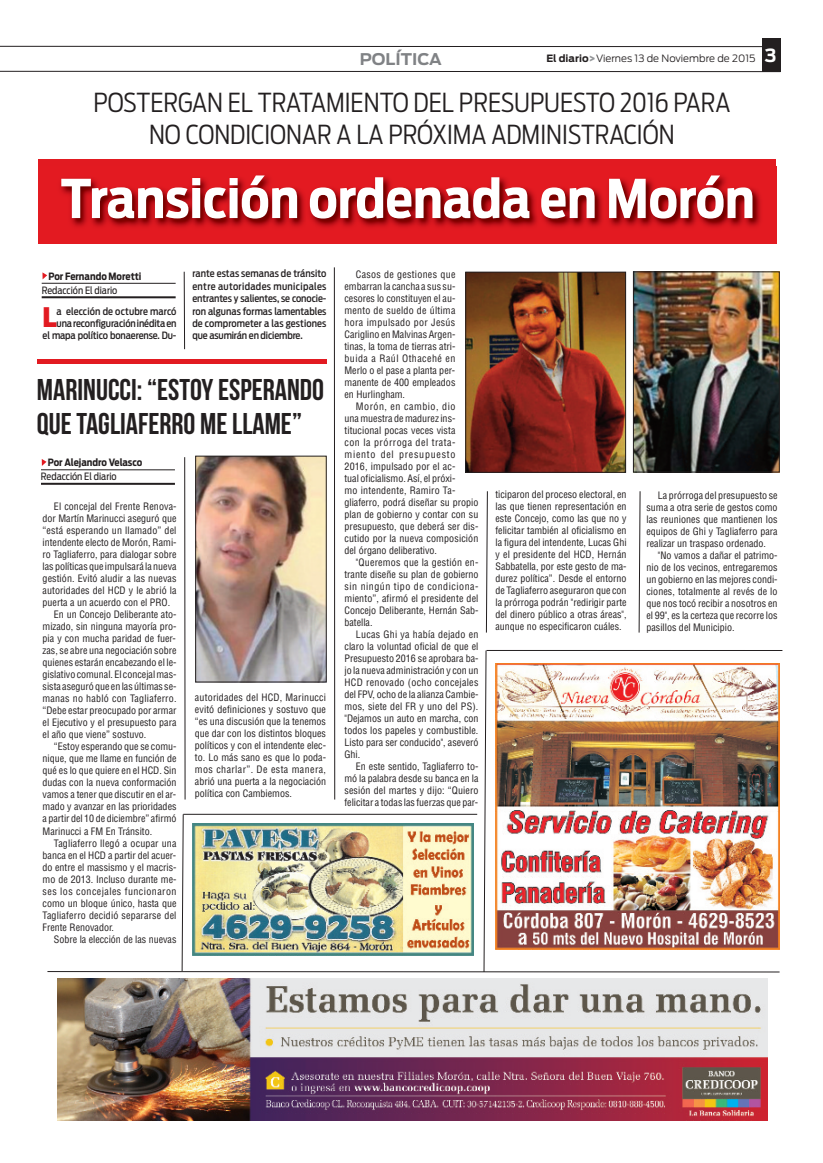
<style>
.page{position:relative;width:823px;height:1163px;background:#fff}
.page>*{position:absolute;margin:0;border:0;box-sizing:border-box;transform-origin:0 0}
.t1{font:700 53px "Antenna Cond";color:#fff}
.t2{font:30px/34px "Bebas Neue";color:#231f20}
.t3{font:900 26.7px "Antenna Cond";color:#e21a21}
.t4{font:300 26px/31.2px "Antenna Cond";color:#231f20;text-align:center}
.t5{font:700 16px "Antenna";color:#808285}
.t6{font:condensed 10px/12px "Helvetica";color:#231f20;text-align:justify}
.t7{font:500 10px/12.4px "Antenna Cond";letter-spacing:-.01em;color:#231f20;text-align:justify}
.t8{font:700 10px "Antenna Cond";color:#231f20}
.t9{font:300 10px "Antenna";color:#231f20}
.t10{font:10px "Antenna Cond";color:#231f20}
.t11{font:condensed 10px "Helvetica";letter-spacing:.02em;color:#231f20}
.t12{font:condensed 10px "Helvetica";letter-spacing:.045em;color:#231f20}
.s1{font-weight:700}
.s2{font-weight:900;color:#939598}
.s3{font-weight:700;font-size:18px;color:#fff}
</style>
<div class="page">
<div style="left:38px;top:159px;width:737px;height:84px;background:#e21a21"></div>
<img style="left:38px;top:167px;width:737px;height:76px">
<svg style="left:0;top:45px;width:761px;height:2px"></svg>
<div style="left:761px;top:38px;width:19px;height:33px;background:#231f20"></div>
<svg style="left:0;top:70px;width:781px;height:3px"></svg>
<hr style="left:41px;top:469px;width:134px;height:1px;background:#231f20">
<hr style="left:41px;top:482px;width:134px;height:3px;background:#231f20">
<hr style="left:486px;top:650px;width:296px;height:1px;background:#231f20">
<img style="left:58px;top:978px;width:709px;height:141px">
<div style="left:37px;top:359px;width:289px;height:5px;background:#e21a21"></div>
<img style="left:42px;top:267px;width:737px;height:705px">
<h3 class="t5" style="left:359px;top:50px;width:83px">POLÍTICA</h3>
<p class="t9" style="left:546px;top:52px;width:231px"><span class="s1">El diario</span><span class="s2">&gt;</span>Viernes 13 de Noviembre de 2015 <span class="s3">3</span></p>
<h3 class="t4" style="left:93px;top:87px;width:638px">POSTERGAN EL TRATAMIENTO DEL PRESUPUESTO 2016 PARA<br>NO CONDICIONAR A LA PRÓXIMA ADMINISTRACIÓN</h3>
<h1 class="t1" style="left:61px;top:167px;width:695px">Transición ordenada en Morón</h1>
<p class="t8" style="left:48px;top:270px;width:94px">Por Fernando Moretti</p>
<p class="t10" style="left:42px;top:284px;width:77px">Redacción El diario</p>
<p class="t7" style="left:43px;top:305px;width:135px;text-align:right">a elección de octubre marcó unareconfiguracióninéditaen<br>el mapa político bonaerense. Du-</p>
<h3 class="t3" style="left:43px;top:301px;width:16px">L</h3>
<p class="t7" style="left:192px;top:267px;width:135px">rante estas semanas de tránsito entre autoridades municipales entrantes y salientes, se conocie&shy;ron algunas formas lamentables de comprometer a las gestiones que asumirán en diciembre.</p>
<h2 class="t2" style="left:37px;top:372px;width:288px">MARINUCCI:“ESTOY ESPERANDO<br>QUETAGLIAFERRO ME LLAME”</h2>
<p class="t8" style="left:48px;top:456px;width:96px">Por Alejandro Velasco</p>
<p class="t10" style="left:41px;top:470px;width:77px">Redacción El diario</p>
<p class="t6" style="left:54px;top:501px;width:124px">El concejal del Frente Renova-</p>
<p class="t6" style="left:43px;top:513px;width:135px">dor Martín Marinucci aseguró que</p>
<p class="t6" style="left:43px;top:525px;width:135px">“está esperando un llamado” del</p>
<p class="t6" style="left:43px;top:537px;width:135px">intendente electo de Morón, Rami-</p>
<p class="t6" style="left:43px;top:549px;width:135px">ro Tagliaferro, para dialogar sobre</p>
<p class="t6" style="left:43px;top:561px;width:135px">las políticas que impulsará la nueva</p>
<p class="t6" style="left:43px;top:573px;width:135px">gestión. Evitó aludir a las nuevas</p>
<p class="t6" style="left:43px;top:585px;width:135px">autoridades del HCD y le abrió la</p>
<p class="t6" style="left:43px;top:597px;width:129px">puerta a un acuerdo con el PRO.</p>
<p class="t6" style="left:54px;top:609px;width:124px">En un Concejo Deliberante ato-</p>
<p class="t6" style="left:43px;top:621px;width:135px">mizado, sin ninguna mayoría pro-</p>
<p class="t6" style="left:43px;top:633px;width:135px">pia y con mucha paridad de fuer-</p>
<p class="t6" style="left:43px;top:645px;width:135px">zas, se abre una negociación sobre</p>
<p class="t6" style="left:43px;top:657px;width:135px">quienes estarán encabezando el le-</p>
<p class="t6" style="left:43px;top:669px;width:135px">gislativo comunal. El concejalmas-</p>
<p class="t6" style="left:43px;top:681px;width:135px">sista aseguró que en las últimas se-</p>
<p class="t11" style="left:43px;top:694px;width:135px">manas no habló con Tagliaferro.</p>
<p class="t6" style="left:43px;top:705px;width:135px">“Debe estar preocupado por armar</p>
<p class="t6" style="left:43px;top:717px;width:135px">el Ejecutivo y el presupuesto para</p>
<p class="t6" style="left:43px;top:729px;width:105px">el año que viene” sostuvo.</p>
<p class="t6" style="left:54px;top:741px;width:124px">“Estoy esperando que se comu-</p>
<p class="t6" style="left:43px;top:753px;width:135px">nique, que me llame en función de</p>
<p class="t6" style="left:43px;top:765px;width:135px">qué es lo que quiere en el HCD. Sin</p>
<p class="t6" style="left:43px;top:777px;width:135px">dudas con la nueva conformación</p>
<p class="t6" style="left:43px;top:789px;width:135px">vamos a tener que discutir en el ar-</p>
<p class="t6" style="left:43px;top:801px;width:135px">mado y avanzar en las prioridades</p>
<p class="t6" style="left:43px;top:813px;width:135px">a partir del 10 de diciembre” afirmó</p>
<p class="t6" style="left:43px;top:825px;width:111px">Marinucci a FM En Tránsito.</p>
<p class="t6" style="left:54px;top:837px;width:124px">Tagliaferro llegó a ocupar una</p>
<p class="t6" style="left:43px;top:849px;width:135px">banca en el HCD a partir del acuer-</p>
<p class="t6" style="left:43px;top:861px;width:135px">do entre el massismo y el macris-</p>
<p class="t6" style="left:43px;top:873px;width:135px">mo de 2013. Incluso durante me-</p>
<p class="t12" style="left:43px;top:886px;width:135px">ses los concejales funcionaron</p>
<p class="t6" style="left:43px;top:897px;width:135px">como un bloque único, hasta que</p>
<p class="t6" style="left:43px;top:909px;width:135px">Tagliaferro decidió separarse del</p>
<p class="t6" style="left:43px;top:921px;width:73px">Frente Renovador.</p>
<p class="t6" style="left:54px;top:933px;width:124px">Sobre la elección de las nuevas</p>
<p class="t6" style="left:195px;top:691px;width:132px">autoridades del HCD, Marinucci evitó definiciones y sostuvo que “es una discusión que la tenemos que dar con los distintos bloques políticos y con el intendente elec&shy;to. Lo más sano es que lo poda&shy;mos charlar”. De esta manera, abrió una puerta a la negociación política con Cambiemos.</p>
<p class="t6" style="left:344px;top:269px;width:112px;text-indent:11px">Casos de gestiones que embarran la cancha a sus su&shy;cesores lo constituyen el au&shy;mento de sueldo de última hora impulsado por Jesús Cariglino en Malvinas Argen&shy;tinas, la toma de tierras atri&shy;buida a Raúl Othacehé en Merlo o el pase a planta per&shy;manente de 400 empleados en Hurlingham.</p>
<p class="t6" style="left:344px;top:401px;width:135px;text-align:left;text-indent:11px">Morón, en cambio, dio unamuestra demadurezins&shy;titucional pocas veces vista<br>con la prórroga del trata&shy;miento del presupuesto<br>2016, impulsado por el ac-<br>tual oficialismo. Así, el próxi-<br>mo intendente, Ramiro Ta&shy;gliaferro, podrá diseñar su propio plan de gobierno y contar con su presupuesto, que deberá ser dis&shy;cutido por la nueva composición del órgano deliberativo.</p>
<p class="t6" style="left:344px;top:557px;width:135px;text-indent:11px">"Queremos que la gestión en&shy;trante diseñe su plan de gobierno sin ningún tipo de condiciona&shy;miento”, afirmó el presidente del Concejo Deliberante, Hernán Sab&shy;batella.</p>
<p class="t6" style="left:344px;top:629px;width:135px;text-indent:11px">Lucas Ghi ya había dejado en claro la voluntad oficial de que el Presupuesto 2016 se aprobara ba&shy;jo la nueva administración y con un HCD renovado (ocho concejales del FPV, ocho de la alianza Cambie&shy;mos, siete del FR y uno del PS). "Dejamos un auto en marcha, con todos los papeles y combustible.<br>Listo para ser conducido", aseveró Ghi.</p>
<p class="t6" style="left:344px;top:761px;width:135px;text-indent:11px">En este sentido, Tagliaferro to&shy;mó la palabra desde su banca en la sesión del martes y dijo: “Quiero felicitar a todas las fuerzas que par-</p>
<p class="t6" style="left:495px;top:489px;width:132px">ticiparon del proceso electoral, en las que tienen representación en este Concejo, como las que no y felicitar también al oficialismo en la figura del intendente, Lucas Ghi y el presidente del HCD, Hernán Sabbatella, por este gesto de ma&shy;durez política”. Desde el entorno de Tagliaferro aseguraron que con la prórroga podrán "redirigir parte del dinero público a otras áreas", aunque no especificaron cuáles.</p>
<p class="t6" style="left:646px;top:489px;width:132px;text-indent:11px">La prórroga del presupuesto se suma a otra serie de gestos como las reuniones que mantienen los equipos de Ghi y Tagliaferro para realizar un traspaso ordenado.</p>
<p class="t6" style="left:646px;top:549px;width:132px;text-indent:11px">"No vamos a dañar el patrimo&shy;nio de los vecinos, entregaremos un gobierno en las mejores condi&shy;ciones, totalmente al revés de lo que nos tocó recibir a nosotros en el 99", es la certeza que recorre los pasillos del Municipio.</p>
</div>
